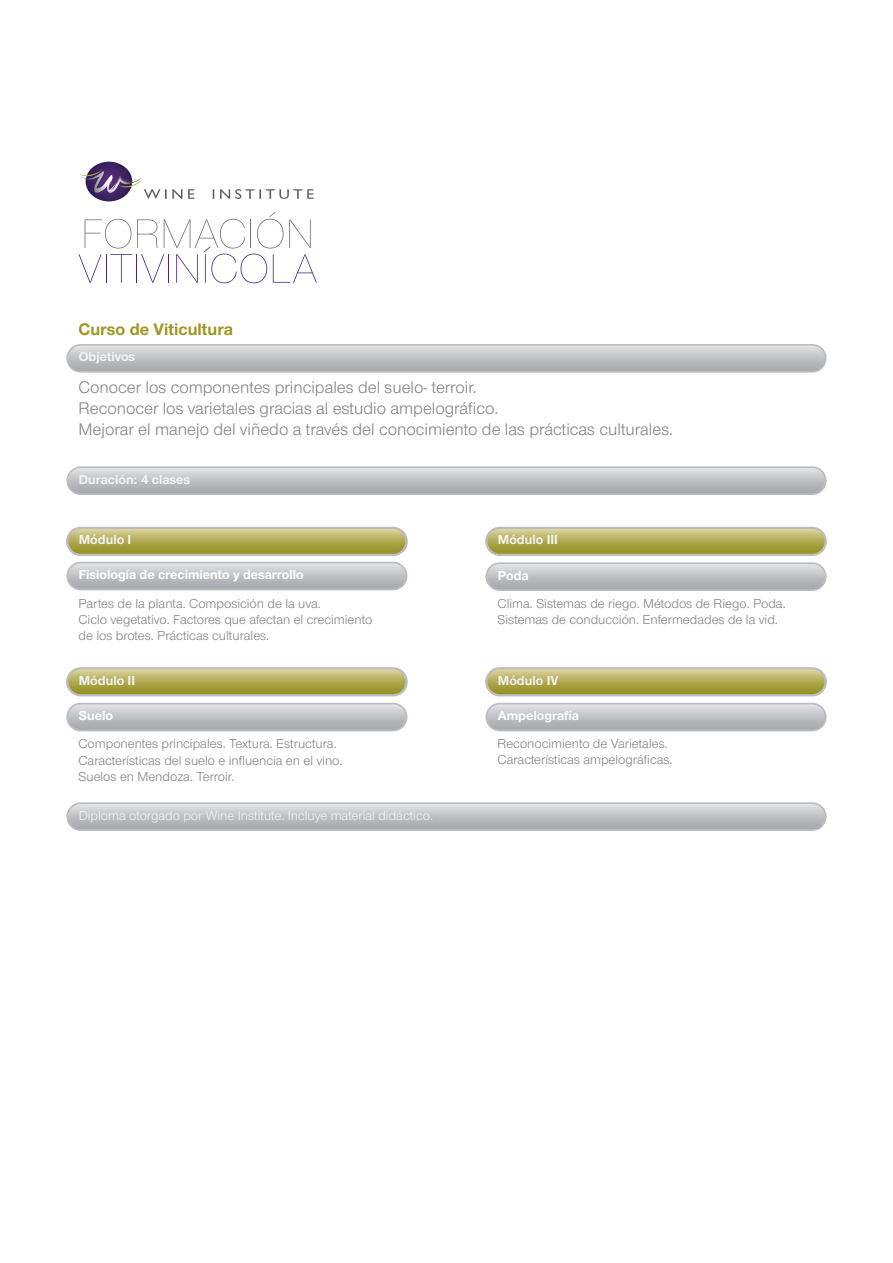
<style>
.page{position:relative;width:893px;height:1263px;background:#fff}
.page>*{position:absolute;margin:0;border:0;box-sizing:border-box;transform-origin:0 0}
.t1{font:17.4px/20.9px "Nimbus Sans Novus T";color:#808285}
.t2{font:700 17.4px "Nimbus Sans Novus T";color:#9e9726}
.t3{font:13.5px/16.2px "Nimbus Sans Novus T";color:#808285}
.t4{font:700 13.5px "Nimbus Sans Novus T";color:#f2f3f4}
.t5{font:13.5px "Nimbus Sans Novus T";color:#f2f3f4}
.t6{font:700 13.5px "Nimbus Sans Novus T";color:#fff}
</style>
<div class="page">
<svg style="left:67px;top:345px;width:759px;height:27px;background:#c1c2c4"></svg>
<div style="left:66px;top:344px;width:760px;height:29px;border:2px solid #bcbdc0;border-radius:13px"></div>
<svg style="left:67px;top:528px;width:340px;height:27px;background:#b3ac57"></svg>
<div style="left:66px;top:527px;width:342px;height:29px;border:2px solid #bcbdc0;border-radius:13px"></div>
<svg style="left:67px;top:563px;width:340px;height:26px;background:#c1c2c5"></svg>
<div style="left:66px;top:562px;width:341px;height:28px;border:2px solid #bcbdc0;border-radius:13px"></div>
<svg style="left:67px;top:668px;width:340px;height:27px;background:#b4ad59"></svg>
<div style="left:66px;top:667px;width:342px;height:29px;border:2px solid #bcbdc0;border-radius:13px"></div>
<svg style="left:67px;top:704px;width:340px;height:26px;background:#c1c2c5"></svg>
<div style="left:66px;top:703px;width:341px;height:28px;border:2px solid #bcbdc0;border-radius:13px"></div>
<svg style="left:486px;top:528px;width:340px;height:27px;background:#b3ac57"></svg>
<div style="left:485px;top:527px;width:342px;height:29px;border:2px solid #bcbdc0;border-radius:13px"></div>
<svg style="left:486px;top:563px;width:340px;height:27px;background:#c1c2c5"></svg>
<div style="left:485px;top:562px;width:341px;height:29px;border:2px solid #bcbdc0;border-radius:13px"></div>
<svg style="left:486px;top:668px;width:340px;height:27px;background:#b4ad59"></svg>
<div style="left:485px;top:667px;width:342px;height:29px;border:2px solid #bcbdc0;border-radius:13px"></div>
<svg style="left:486px;top:704px;width:340px;height:26px;background:#c1c2c5"></svg>
<div style="left:485px;top:703px;width:341px;height:28px;border:2px solid #bcbdc0;border-radius:13px"></div>
<img style="left:91px;top:162px;width:36px;height:39px">
<img style="left:88px;top:191px;width:42px;height:3px">
<img style="left:80px;top:169px;width:64px;height:22px">
<svg style="left:144px;top:189px;width:170px;height:10px"></svg>
<svg style="left:79px;top:212px;width:238px;height:71px"></svg>
<svg style="left:67px;top:467px;width:759px;height:27px;background:#c1c2c5"></svg>
<div style="left:66px;top:466px;width:760px;height:29px;border:2px solid #bcbdc0;border-radius:13px"></div>
<svg style="left:67px;top:803px;width:759px;height:27px;background:#c1c2c5"></svg>
<div style="left:66px;top:802px;width:760px;height:29px;border:2px solid #bcbdc0;border-radius:13px"></div>
<p class="t2" style="left:79px;top:319px;width:156px">Curso de Viticultura</p>
<p class="t4" style="left:79px;top:349px;width:58px">Objetivos</p>
<p class="t1" style="left:79px;top:376px;width:596px">Conocer los componentes principales del suelo- terroir.<br>Reconocer los varietales gracias al estudio ampelográfico.<br>Mejorar el manejo del viñedo a través del conocimiento de las prácticas culturales.</p>
<p class="t4" style="left:79px;top:471px;width:113px">Duración: 4 clases</p>
<p class="t4" style="left:79px;top:532px;width:54px">Módulo I</p>
<p class="t6" style="left:79px;top:567px;width:226px">Fisiología de crecimiento y desarrollo</p>
<p class="t3" style="left:79px;top:595px;width:295px">Partes de la planta. Composición de la uva.<br>Ciclo vegetativo. Factores que afectan el crecimiento de los brotes. Prácticas culturales.</p>
<p class="t4" style="left:79px;top:672px;width:58px">Módulo II</p>
<p class="t6" style="left:79px;top:708px;width:36px">Suelo</p>
<p class="t3" style="left:79px;top:736px;width:266px">Componentes principales. Textura. Estructura.<br>Características del suelo e influencia en el vino.<br>Suelos en Mendoza. Terroir.</p>
<p class="t5" style="left:79px;top:807px;width:356px">Diploma otorgado por Wine Institute. Incluye material didáctico.</p>
<p class="t4" style="left:498px;top:532px;width:61px">Módulo III</p>
<p class="t6" style="left:498px;top:567px;width:32px">Poda</p>
<p class="t3" style="left:498px;top:595px;width:290px">Clima. Sistemas de riego. Métodos de Riego. Poda.<br>Sistemas de conducción. Enfermedades de la vid.</p>
<p class="t4" style="left:498px;top:672px;width:62px">Módulo IV</p>
<p class="t6" style="left:498px;top:708px;width:83px">Ampelografía</p>
<p class="t3" style="left:498px;top:735px;width:176px">Reconocimiento de Varietales.<br>Características ampelográficas.</p>
</div>
